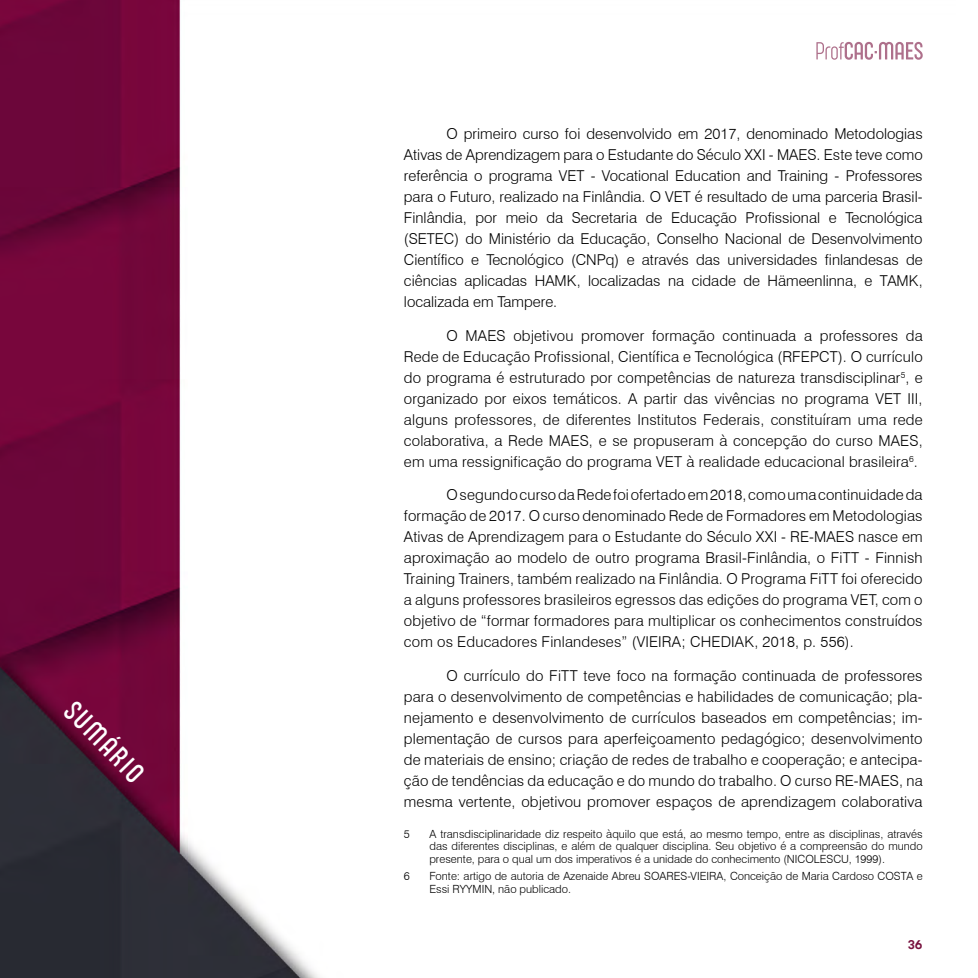
<style>
.page{position:relative;width:978px;height:978px;background:#fff}
.page>*{position:absolute;margin:0;border:0;box-sizing:border-box;transform-origin:0 0}
.t1{font:300 28.95px "Sugo Pro Display Trial";color:#fff}
.t2{font:300 15px/21px "Swiss 721 BT";letter-spacing:.01em;color:#000;text-align:justify}
.t3{font:12px "Geometos";color:#77113e}
.t4{font:300 11.25px/12.8px "Swiss 721 BT";color:#000;text-align:justify}
</style>
<div class="page">
<img style="left:0;top:0;width:919px;height:978px">
<svg style="left:816px;top:42px;width:107px;height:18px"></svg>
<h1 class="t1" style="left:81px;top:694px;width:101px;rotate:46deg">SUMÁRIO</h1>
<p class="t2" style="left:404px;top:123px;width:520px;text-indent:43px">O primeiro curso foi desenvolvido em 2017, denominado Metodologias Ativas de Aprendizagem para o Estudante do Século XXI - MAES. Este teve como referência o programa VET - Vocational Education and Training - Professores para o Futuro, realizado na Finlândia. O VET é resultado de uma parceria Brasil-Finlândia, por meio da Secretaria de Educação Profissional e Tecnológica (SETEC) do Ministério da Educação, Conselho Nacional de Desenvolvimento Científico e Tecnológico (CNPq) e através das universidades finlandesas de ciências aplicadas HAMK, localizadas na cidade de Hämeenlinna, e TAMK, localizada em Tampere.</p>
<p class="t2" style="left:404px;top:325px;width:520px;text-indent:43px">O MAES objetivou promover formação continuada a professores da Rede de Educação Profissional, Científica e Tecnológica (RFEPCT). O currículo do programa é estruturado por competências de natureza transdisciplinar<sup>5</sup>, e organizado por eixos temáticos. A partir das vivências no programa VET III, alguns professores, de diferentes Institutos Federais, constituíram uma rede colaborativa, a Rede MAES, e se propuseram à concepção do curso MAES, em uma ressignificação do programa VET à realidade educacional brasileira<sup>6</sup>.</p>
<p class="t2" style="left:404px;top:485px;width:520px;text-indent:43px">O segundo curso da Rede foi ofertado em 2018, como uma continuidade da formação de 2017. O curso denominado Rede de Formadores em Metodologias Ativas de Aprendizagem para o Estudante do Século XXI - RE-MAES nasce em aproximação ao modelo de outro programa Brasil-Finlândia, o FiTT - Finnish Training Trainers, também realizado na Finlândia. O Programa FiTT foi oferecido a alguns professores brasileiros egressos das edições do programa VET, com o objetivo de “formar formadores para multiplicar os conhecimentos construídos com os Educadores Finlandeses” (VIEIRA; CHEDIAK, 2018, p. 556).</p>
<p class="t2" style="left:404px;top:665px;width:520px;text-indent:43px">O currículo do FiTT teve foco na formação continuada de professores para o desenvolvimento de competências e habilidades de comunicação; pla&shy;nejamento e desenvolvimento de currículos baseados em competências; im&shy;plementação de cursos para aperfeiçoamento pedagógico; desenvolvimento de materiais de ensino; criação de redes de trabalho e cooperação; e antecipa&shy;ção de tendências da educação e do mundo do trabalho. O curso RE-MAES, na mesma vertente, objetivou promover espaços de aprendizagem colaborativa</p>
<p class="t4" style="left:404px;top:827px;width:7px">5</p>
<p class="t4" style="left:429px;top:827px;width:495px">A transdisciplinaridade diz respeito àquilo que está, ao mesmo tempo, entre as disciplinas, através das diferentes disciplinas, e além de qualquer disciplina. Seu objetivo é a compreensão do mundo presente, para o qual um dos imperativos é a unidade do conhecimento (NICOLESCU, 1999).</p>
<p class="t4" style="left:404px;top:870px;width:7px">6</p>
<p class="t4" style="left:429px;top:870px;width:495px">Fonte: artigo de autoria de Azenaide Abreu SOARES-VIEIRA, Conceição de Maria Cardoso COSTA e<br>Essi RYYMIN, não publicado.</p>
<p class="t3" style="left:908px;top:938px;width:16px">36</p>
</div>
